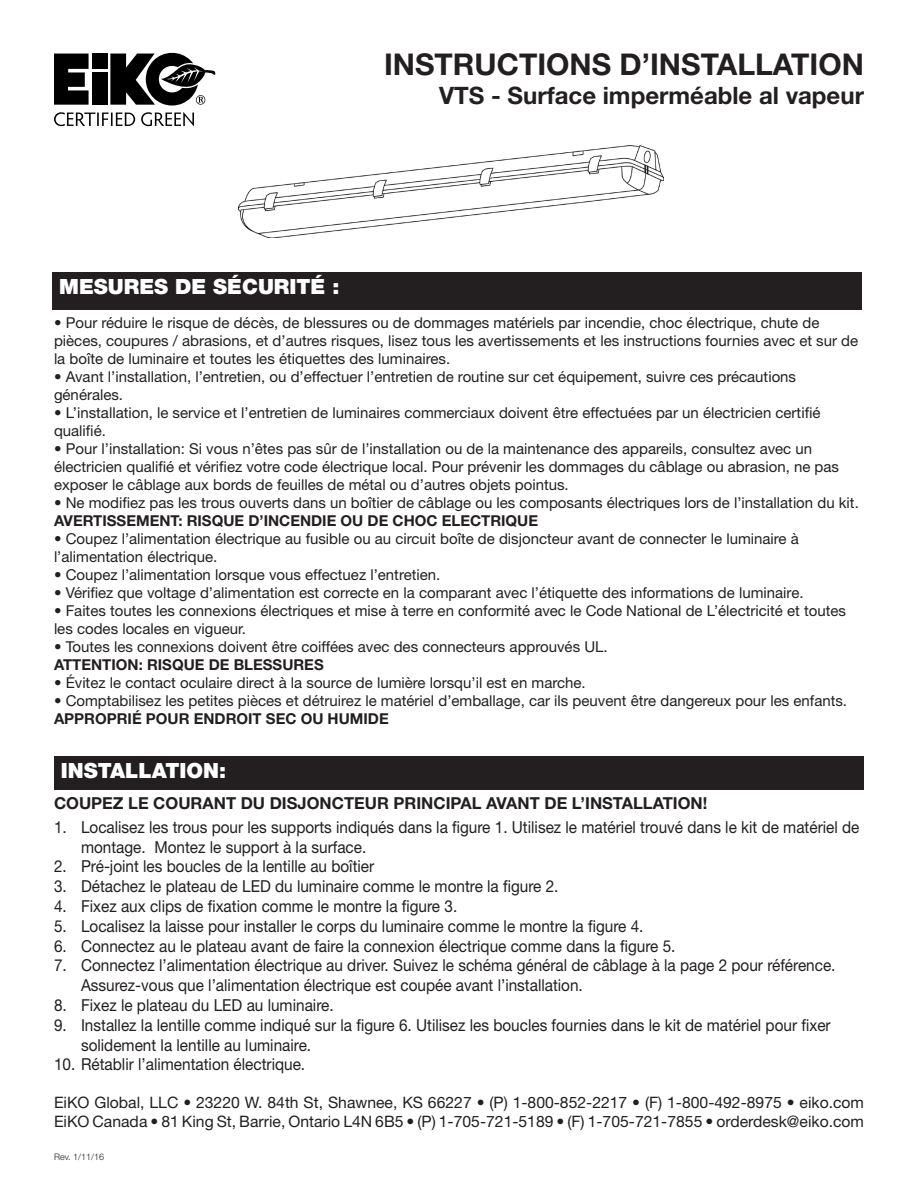
<style>
.page{position:relative;width:918px;height:1188px;background:#fff}
.page>*{position:absolute;margin:0;border:0;box-sizing:border-box;transform-origin:0 0}
.t1{font:700 30px "Helvetica Neue LT Std";color:#231f20}
.t2{font:700 24px "Helvetica Neue LT Std";color:#231f20}
.t3{font:900 21px "Helvetica Neue LT Std";color:#fff}
.t4{font:16.5px/19.8px "Helvetica Neue LT Std";color:#231f20;scale:.93 1}
.t5{font:700 16.5px "Helvetica Neue LT Std";color:#231f20}
.t6{font:15.75px/18.9px "Helvetica Neue LT Std";color:#231f20}
.t7{font:15px/18px "Helvetica Neue LT Std";color:#231f20}
.t8{font:700 15px "Helvetica Neue LT Std";color:#231f20}
.t9{font:300 9px "Helvetica Neue LT Std";color:#231f20}
</style>
<div class="page">
<svg style="left:54px;top:53px;width:162px;height:73px"></svg>
<div style="left:52px;top:273px;width:810px;height:37px;background:#231f20"></div>
<div style="left:54px;top:757px;width:810px;height:33px;background:#231f20"></div>
<img style="left:239px;top:146px;width:424px;height:92px">
<h1 class="t1" style="left:384px;top:46px;width:481px">INSTRUCTIONS D’INSTALLATION</h1>
<h2 class="t2" style="left:439px;top:81px;width:426px">VTS - Surface imperméable al vapeur</h2>
<h3 class="t3" style="left:59px;top:274px;width:282px">MESURES DE SÉCURITÉ :</h3>
<p class="t7" style="left:54px;top:314px;width:806px">• Pour réduire le risque de décès, de blessures ou de dommages matériels par incendie, choc électrique, chute de pièces, coupures / abrasions, et d’autres risques, lisez tous les avertissements et les instructions fournies avec et sur de la boîte de luminaire et toutes les étiquettes des luminaires.</p>
<p class="t7" style="left:54px;top:368px;width:744px">• Avant l’installation, l’entretien, ou d’effectuer l’entretien de routine sur cet équipement, suivre ces précautions générales.</p>
<p class="t7" style="left:54px;top:404px;width:768px">• L’installation, le service et l’entretien de luminaires commerciaux doivent être effectuées par un électricien certifié qualifié.</p>
<p class="t7" style="left:54px;top:440px;width:787px">• Pour l’installation: Si vous n’êtes pas sûr de l’installation ou de la maintenance des appareils, consultez avec un électricien qualifié et vérifiez votre code électrique local. Pour prévenir les dommages du câblage ou abrasion, ne pas exposer le câblage aux bords de feuilles de métal ou d’autres objets pointus.</p>
<p class="t7" style="left:54px;top:494px;width:806px">• Ne modifiez pas les trous ouverts dans un boîtier de câblage ou les composants électriques lors de l’installation du kit.</p>
<p class="t8" style="left:54px;top:512px;width:486px">AVERTISSEMENT: RISQUE D’INCENDIE OU DE CHOC ELECTRIQUE</p>
<p class="t7" style="left:54px;top:530px;width:746px">• Coupez l’alimentation électrique au fusible ou au circuit boîte de disjoncteur avant de connecter le luminaire à l’alimentation électrique.</p>
<p class="t7" style="left:54px;top:566px;width:388px">• Coupez l’alimentation lorsque vous effectuez l’entretien.</p>
<p class="t7" style="left:54px;top:584px;width:751px">• Vérifiez que voltage d’alimentation est correcte en la comparant avec l’étiquette des informations de luminaire.</p>
<p class="t7" style="left:54px;top:602px;width:794px">• Faites toutes les connexions électriques et mise à terre en conformité avec le Code National de L’électricité et toutes les codes locales en vigueur.</p>
<p class="t7" style="left:54px;top:638px;width:555px">• Toutes les connexions doivent être coiffées avec des connecteurs approuvés UL.</p>
<p class="t8" style="left:54px;top:656px;width:271px">ATTENTION: RISQUE DE BLESSURES</p>
<p class="t7" style="left:54px;top:674px;width:533px">• Évitez le contact oculaire direct à la source de lumière lorsqu’il est en marche.</p>
<p class="t7" style="left:54px;top:692px;width:795px">• Comptabilisez les petites pièces et détruirez le matériel d’emballage, car ils peuvent être dangereux pour les enfants.</p>
<p class="t8" style="left:54px;top:710px;width:336px">APPROPRIÉ POUR ENDROIT SEC OU HUMIDE</p>
<h3 class="t3" style="left:61px;top:758px;width:167px">INSTALLATION:</h3>
<p class="t5" style="left:54px;top:793px;width:655px">COUPEZ LE COURANT DU DISJONCTEUR PRINCIPAL AVANT DE L’INSTALLATION!</p>
<p class="t4" style="left:81px;top:817px;width:839px;text-indent:-27px">1. Localisez les trous pour les supports indiqués dans la figure 1. Utilisez le matériel trouvé dans le kit de matériel de montage. Montez le support à la surface.</p>
<p class="t4" style="left:54px;top:856px;width:346px">2. Pré-joint les boucles de la lentille au boîtier</p>
<p class="t4" style="left:54px;top:876px;width:544px">3. Détachez le plateau de LED du luminaire comme le montre la figure 2.</p>
<p class="t4" style="left:54px;top:896px;width:435px">4. Fixez aux clips de fixation comme le montre la figure 3.</p>
<p class="t4" style="left:54px;top:916px;width:635px">5. Localisez la laisse pour installer le corps du luminaire comme le montre la figure 4.</p>
<p class="t4" style="left:54px;top:936px;width:670px">6. Connectez au le plateau avant de faire la connexion électrique comme dans la figure 5.</p>
<p class="t4" style="left:81px;top:955px;width:813px;text-indent:-27px">7. Connectez l’alimentation électrique au driver. Suivez le schéma général de câblage à la page 2 pour référence.<br>Assurez-vous que l’alimentation électrique est coupée avant l’installation.</p>
<p class="t4" style="left:54px;top:995px;width:302px">8. Fixez le plateau du LED au luminaire.</p>
<p class="t4" style="left:81px;top:1015px;width:808px;text-indent:-27px">9. Installez la lentille comme indiqué sur la figure 6. Utilisez les boucles fournies dans le kit de matériel pour fixer solidement la lentille au luminaire.</p>
<p class="t4" style="left:54px;top:1054px;width:272px">10. Rétablir l’alimentation électrique.</p>
<p class="t6" style="left:54px;top:1093px;width:812px">EiKO Global, LLC • 23220 W. 84th St, Shawnee, KS 66227 • (P) 1-800-852-2217 • (F) 1-800-492-8975 • eiko.com<br>EiKO Canada • 81 King St, Barrie, Ontario L4N 6B5 • (P) 1-705-721-5189 • (F) 1-705-721-7855 • orderdesk@eiko.com</p>
<p class="t9" style="left:54px;top:1151px;width:52px">Rev. 1/11/16</p>
</div>
